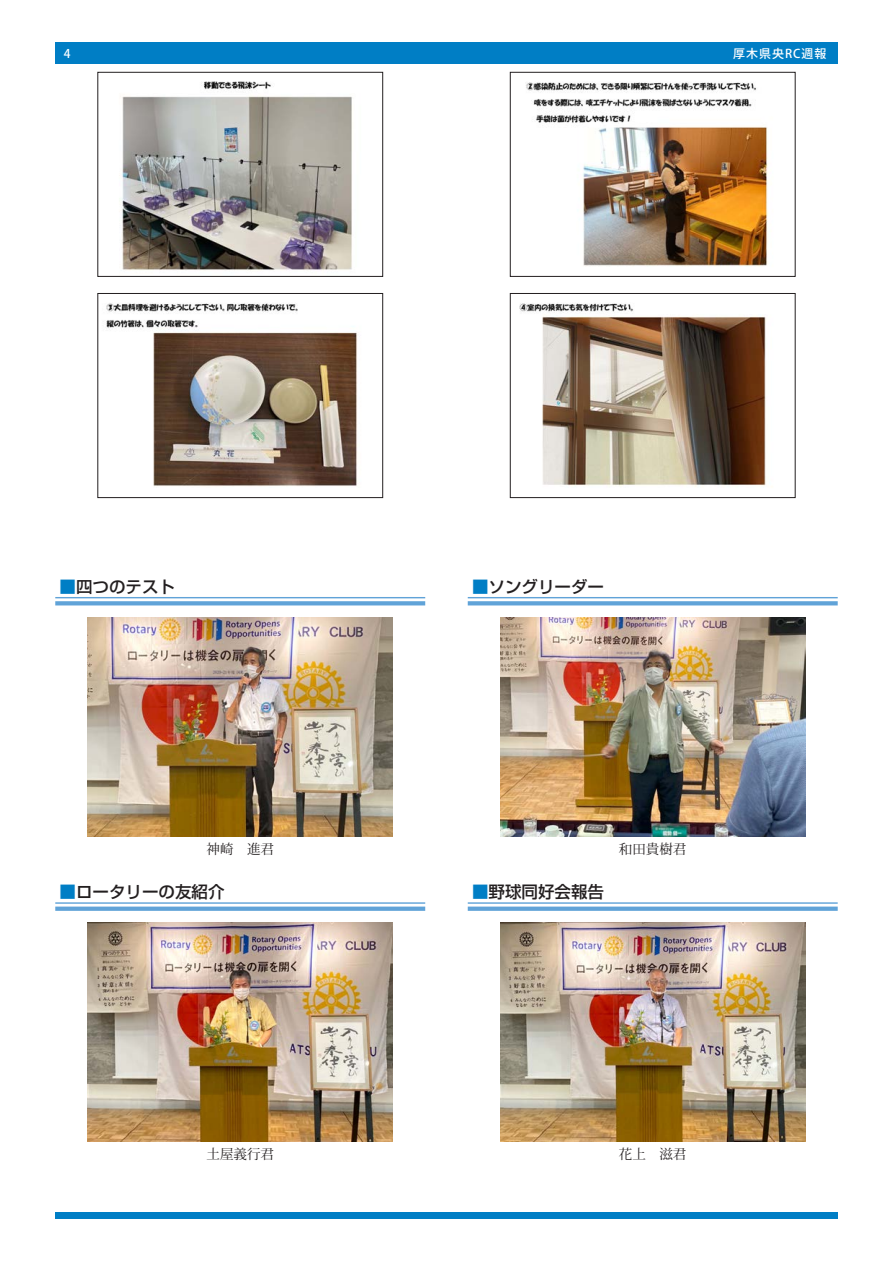
<style>
.page{position:relative;width:893px;height:1263px;background:#fff}
.page>*{position:absolute;margin:0;border:0;box-sizing:border-box;transform-origin:0 0}
.本文タイトル1{font:500 16.5px "Shin Go Pro";color:#231f20}
.キャプション{font:13.5px "Koz Min Pro";color:#231f20}
.t1{font:500 12px "Koz Go Pr 6 N";letter-spacing:.08em;color:#fff}
.s1{color:#007ec5}
</style>
<div class="page">
<div style="left:55px;top:43px;width:783px;height:21px;background:#007ec5"></div>
<div style="left:55px;top:1213px;width:783px;height:6px;background:#007ec5"></div>
<img style="left:120px;top:81px;width:232px;height:190px">
<div style="left:98px;top:72px;width:285px;height:205px;border:1px solid #231f20"></div>
<img style="left:106px;top:303px;width:251px;height:184px">
<div style="left:98px;top:293px;width:285px;height:205px;border:1px solid #231f20"></div>
<img style="left:526px;top:82px;width:243px;height:185px">
<div style="left:510px;top:72px;width:285px;height:205px;border:1px solid #231f20"></div>
<img style="left:519px;top:303px;width:247px;height:184px">
<div style="left:510px;top:293px;width:285px;height:205px;border:1px solid #231f20"></div>
<hr style="left:55px;top:597px;width:370px;height:1px;background:#60a3d8">
<svg style="left:55px;top:601px;width:370px;height:4px"></svg>
<hr style="left:55px;top:902px;width:370px;height:2px;background:#60a3d8">
<div style="left:55px;top:906px;width:370px;height:5px;background:#60a3d8"></div>
<img style="left:88px;top:617px;width:305px;height:219px">
<img style="left:88px;top:923px;width:305px;height:218px">
<hr style="left:468px;top:597px;width:370px;height:1px;background:#60a3d8">
<svg style="left:468px;top:601px;width:370px;height:4px"></svg>
<hr style="left:468px;top:902px;width:370px;height:2px;background:#60a3d8">
<div style="left:468px;top:906px;width:370px;height:5px;background:#60a3d8"></div>
<img style="left:500px;top:617px;width:305px;height:219px">
<img style="left:500px;top:923px;width:305px;height:218px">
<p class="t1" style="left:64px;top:47px;width:8px">4</p>
<p class="t1" style="left:733px;top:47px;width:95px">厚木県央RC週報</p>
<p class="本文タイトル1" style="left:60px;top:573px;width:117px"><span class="s1">■</span>四つのテスト</p>
<p class="本文タイトル1" style="left:472px;top:573px;width:133px"><span class="s1">■</span>ソングリーダー</p>
<p class="キャプション" style="left:206px;top:839px;width:69px">神崎　進君</p>
<p class="キャプション" style="left:619px;top:839px;width:69px">和田貴樹君</p>
<p class="本文タイトル1" style="left:60px;top:878px;width:166px"><span class="s1">■</span>ロータリーの友紹介</p>
<p class="本文タイトル1" style="left:472px;top:878px;width:133px"><span class="s1">■</span>野球同好会報告</p>
<p class="キャプション" style="left:206px;top:1144px;width:69px">土屋義行君</p>
<p class="キャプション" style="left:619px;top:1144px;width:69px">花上　滋君</p>
</div>
